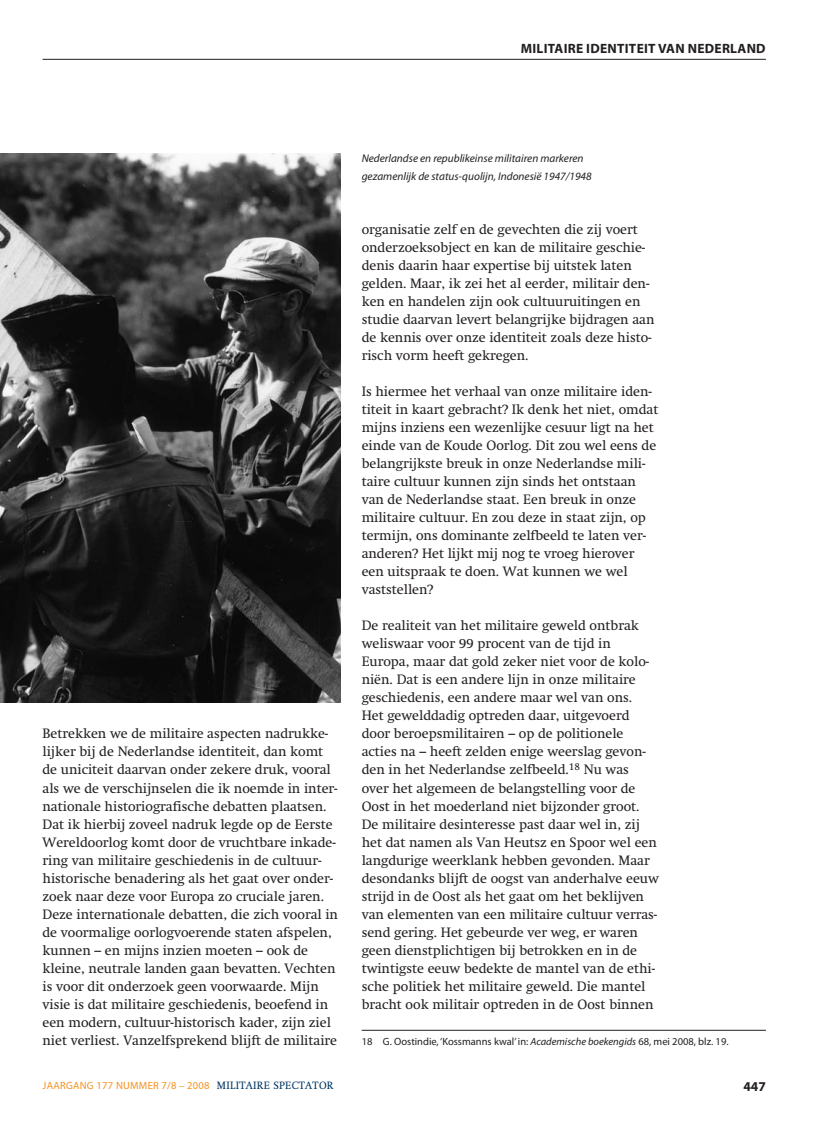
<style>
.page{position:relative;width:817px;height:1136px;background:#fff}
.page>*{position:absolute;margin:0;border:0;box-sizing:border-box;transform-origin:0 0}
.t1{font:13.5px/18px "Swift";color:#231f20}
.t2{font:700 13.5px "Myriad Pro";letter-spacing:.02em;color:#231f20}
.t3{font:italic 11.25px/18px "Myriad Pro";color:#231f20}
.t4{font:10.5px "Myriad Pro";color:#231f20}
.t5{font:10.5px "Myriad Pro";letter-spacing:.025em;color:#f7901e}
.s1{font-style:italic}
.s2{font-family:"Swift";color:#003562}
</style>
<div class="page">
<hr style="left:43px;top:59px;width:722px;height:1px;background:#231f20">
<img style="left:0;top:154px;width:340px;height:548px">
<hr style="left:361px;top:1029px;width:404px;height:1px;background:#231f20">
<p class="t2" style="left:520px;top:43px;width:246px">MILITAIRE IDENTITEIT VAN NEDERLAND</p>
<p class="t1" style="left:43px;top:726px;width:297px">Betrekken we de militaire aspecten nadrukke&shy;lijker bij de Nederlandse identiteit, dan komt de uniciteit daarvan onder zekere druk, vooral als we de verschijnselen die ik noemde in inter&shy;nationale historiografische debatten plaatsen.<br>Dat ik hierbij zoveel nadruk legde op de Eerste Wereldoorlog komt door de vruchtbare inkade&shy;ring van militaire geschiedenis in de cultuur&shy;historische benadering als het gaat over onder&shy;zoek naar deze voor Europa zo cruciale jaren.<br>Deze internationale debatten, die zich vooral in de voormalige oorlogvoerende staten afspelen, kunnen – en mijns inzien moeten – ook de kleine, neutrale landen gaan bevatten. Vechten is voor dit onderzoek geen voorwaarde. Mijn visie is dat militaire geschiedenis, beoefend in een modern, cultuur-historisch kader, zijn ziel niet verliest. Vanzelfsprekend blijft de militaire</p>
<p class="t3" style="left:361px;top:150px;width:231px">Nederlandse en republikeinse militairen markeren gezamenlijk de status-quolijn, Indonesië 1947/1948</p>
<p class="t1" style="left:361px;top:222px;width:294px">organisatie zelf en de gevechten die zij voert onderzoeksobject en kan de militaire geschie&shy;denis daarin haar expertise bij uitstek laten gelden. Maar, ik zei het al eerder, militair den&shy;ken en handelen zijn ook cultuuruitingen en studie daarvan levert belangrijke bijdragen aan de kennis over onze identiteit zoals deze histo&shy;risch vorm heeft gekregen.</p>
<p class="t1" style="left:361px;top:384px;width:298px">Is hiermee het verhaal van onze militaire iden&shy;titeit in kaart gebracht? Ik denk het niet, omdat mijns inziens een wezenlijke cesuur ligt na het einde van de Koude Oorlog. Dit zou wel eens de belangrijkste breuk in onze Nederlandse mili&shy;taire cultuur kunnen zijn sinds het ontstaan van de Nederlandse staat. Een breuk in onze militaire cultuur. En zou deze in staat zijn, op termijn, ons dominante zelfbeeld te laten ver&shy;anderen? Het lijkt mij nog te vroeg hierover een uitspraak te doen. Wat kunnen we wel vaststellen?</p>
<p class="t1" style="left:361px;top:618px;width:298px">De realiteit van het militaire geweld ontbrak weliswaar voor 99 procent van de tijd in Europa, maar dat gold zeker niet voor de kolo&shy;niën. Dat is een andere lijn in onze militaire geschiedenis, een andere maar wel van ons.<br>Het gewelddadig optreden daar, uitgevoerd door beroepsmilitairen – op de politionele acties na – heeft zelden enige weerslag gevon&shy;den in het Nederlandse zelfbeeld.<sup>18</sup> Nu was over het algemeen de belangstelling voor de Oost in het moederland niet bijzonder groot.<br>De militaire desinteresse past daar wel in, zij het dat namen als Van Heutsz en Spoor wel een langdurige weerklank hebben gevonden. Maar desondanks blijft de oogst van anderhalve eeuw strijd in de Oost als het gaat om het beklijven van elementen van een militaire cultuur verras&shy;send gering. Het gebeurde ver weg, er waren geen dienstplichtigen bij betrokken en in de twintigste eeuw bedekte de mantel van de ethi&shy;sche politiek het militaire geweld. Die mantel bracht ook militair optreden in de Oost binnen</p>
<p class="t4" style="left:361px;top:1037px;width:368px">18 G. Oostindie, ‘Kossmanns kwal’ in: <span class="s1">Academische boekengids</span> 68, mei 2008, blz. 19.</p>
<p class="t5" style="left:43px;top:1080px;width:292px">JAARGANG 177 NUMMER 7/8 – 2008 <span class="s2">MILITAIRE SPECTATOR</span></p>
<p class="t2" style="left:743px;top:1081px;width:24px">447</p>
</div>
